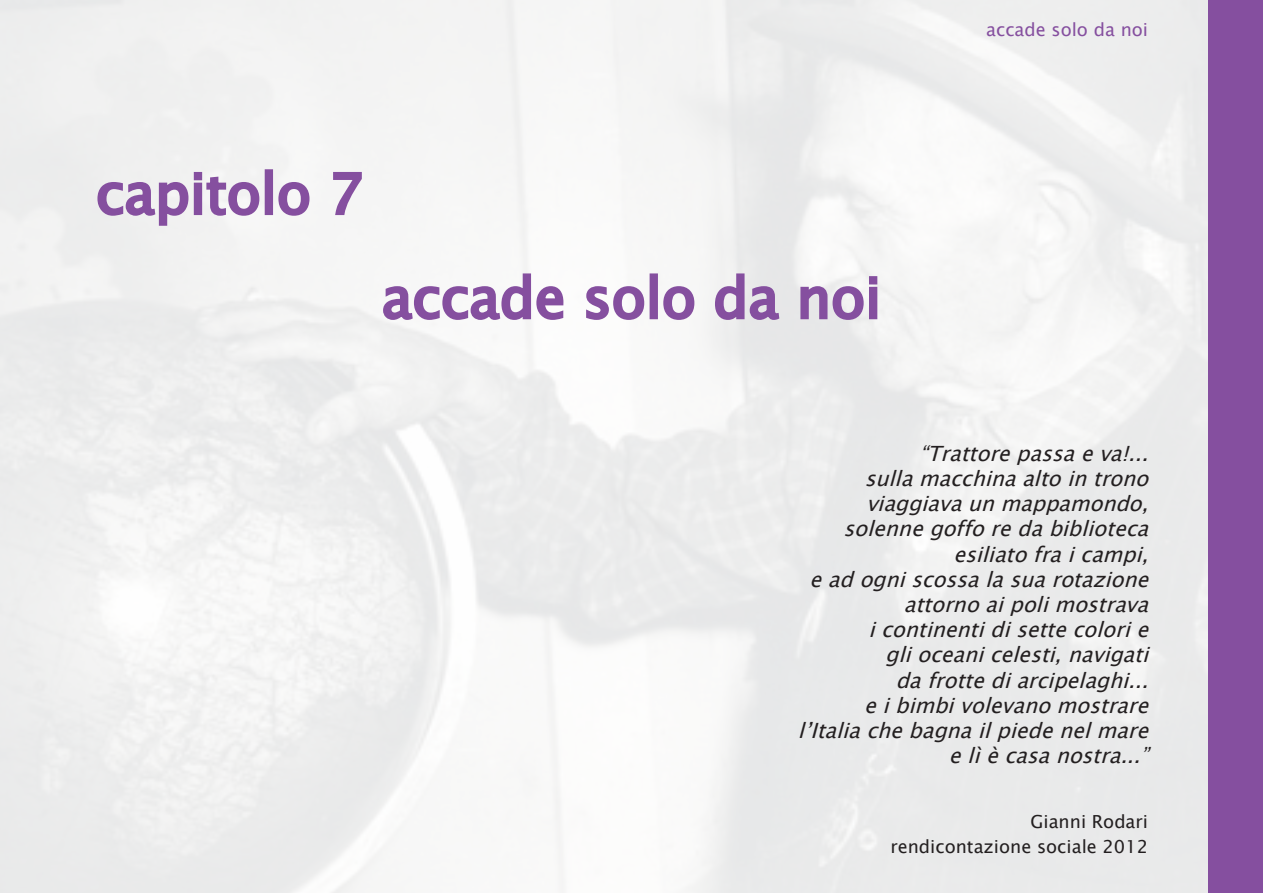
<style>
.page{position:relative;width:1263px;height:893px;background:#fff}
.page>*{position:absolute;margin:0;border:0;box-sizing:border-box;transform-origin:0 0}
.t1{font:55.5px "Lucida Sans Unicode";color:#854f9f}
.t2{font:italic 21px/25.2px "Lucida Sans Unicode";color:#231f20;text-align:right}
.t3{font:18px "Lucida Sans Unicode";color:#231f20}
.t4{font:18px "Lucida Sans Unicode";color:#854f9f}
</style>
<div class="page">
<div style="left:1208px;top:0;width:55px;height:893px;background:#854f9f"></div>
<svg style="left:382px;top:272px;width:184px;height:50px"></svg>
<svg style="left:584px;top:284px;width:62px;height:37px"></svg>
<div style="left:650px;top:273px;width:8px;height:46px;border:3px solid #854f9f"></div>
<svg style="left:662px;top:285px;width:34px;height:36px"></svg>
<svg style="left:713px;top:272px;width:68px;height:50px"></svg>
<svg style="left:799px;top:275px;width:80px;height:46px"></svg>
<svg style="left:96px;top:170px;width:165px;height:57px"></svg>
<div style="left:265px;top:169px;width:8px;height:46px;border:3px solid #854f9f"></div>
<svg style="left:277px;top:180px;width:34px;height:37px"></svg>
<svg style="left:332px;top:170px;width:31px;height:47px"></svg>
<p class="t4" style="left:986px;top:16px;width:163px">accade solo da noi</p>
<h1 class="t1" style="left:96px;top:150px;width:269px">capitolo 7</h1>
<h1 class="t1" style="left:382px;top:254px;width:501px">accade solo da noi</h1>
<p class="t2" style="left:798px;top:441px;width:361px">“Trattorepassaeva!... sullamacchinaaltointrono viaggiavaunmappamondo, solennegofforedabiblioteca esiliatofraicampi, eadogniscossalasuarotazione attornoaipolimostrava icontinentidisettecolorie glioceanicelesti,navigati dafrottediarcipelaghi... eibimbivolevanomostrare l’Italiachebagnailpiedenelmare elìècasanostra...”</p>
<p class="t3" style="left:1030px;top:807px;width:119px">Gianni Rodari</p>
<p class="t3" style="left:890px;top:832px;width:259px">rendicontazione sociale 2012</p>
</div>
